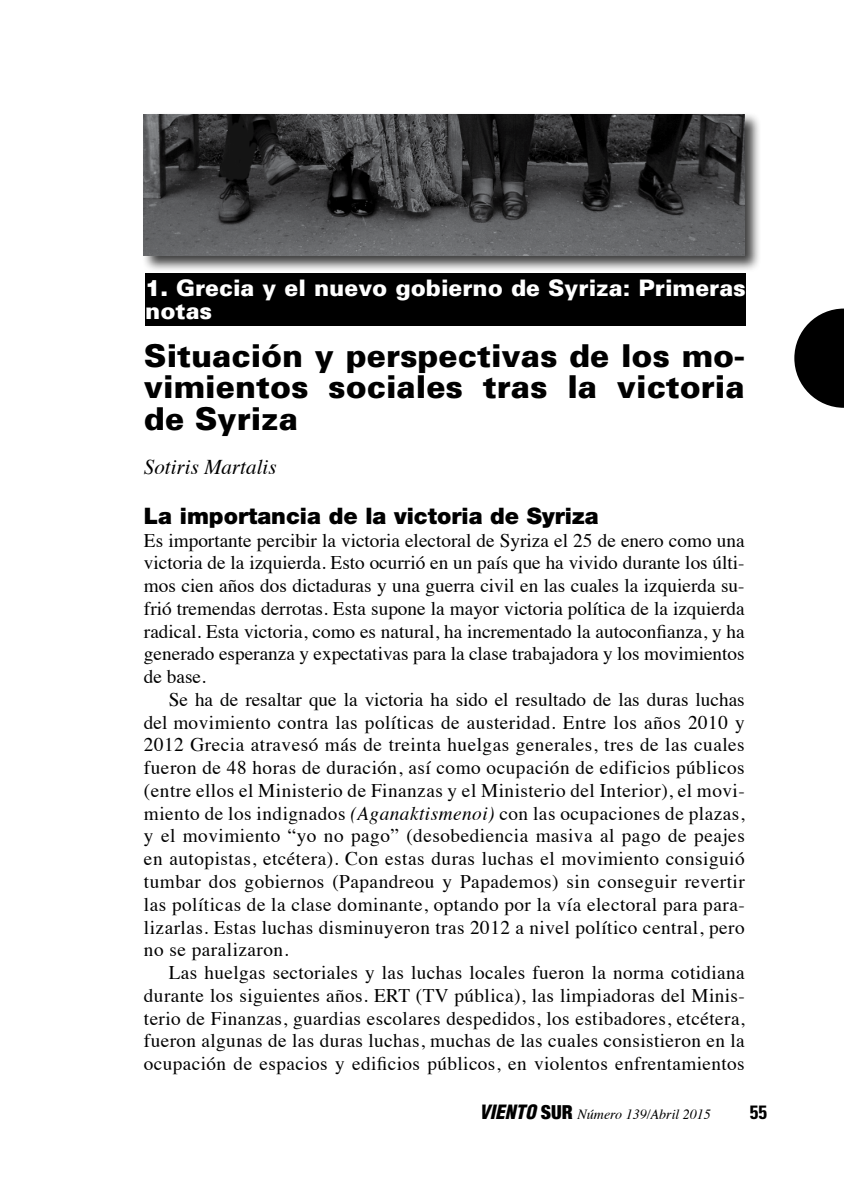
<style>
.page{position:relative;width:844px;height:1191px;background:#fff}
.page>*{position:absolute;margin:0;border:0;box-sizing:border-box;transform-origin:0 0}
.t1{font:900 31.5px/31.5px "Univers";color:#000;text-align:justify}
.t2{font:900 22.75px/22.8px "Univers";color:#fff}
.t3{font:900 22.75px "Helvetica Neue";color:#000}
.t4{font:italic 21px "Times";color:#000}
.t5{font:19.25px/22.8px "Times";letter-spacing:.02em;color:#000;text-align:justify}
.t6{font:700 condensed 19.25px "Univers";color:#000}
.t7{font:italic 14px "Times";color:#000}
.s1{font-family:"Helvetica Neue"}
.s2{font-style:italic}
.s3{font-family:"Helvetica";font-weight:900;font-stretch:condensed;font-size:19.25px}
.s4{font-family:"Helvetica Neue";font-weight:900;font-style:normal;font-stretch:condensed;font-size:19.25px}
</style>
<div class="page">
<svg style="left:794px;top:308px;width:49px;height:100px"></svg>
<div style="left:142px;top:112px;width:619px;height:161px;background:#000;opacity:.75"></div>
<img style="left:144px;top:114px;width:600px;height:141px">
<div style="left:145px;top:273px;width:600px;height:53px;background:#000"></div>
<p class="t2" style="left:145px;top:276px;width:602px"><span class="s1">1.</span> Grecia y el nuevo gobierno de Syriza: Primeras notas</p>
<h1 class="t1" style="left:144px;top:339px;width:602px">Situación y perspectivas de los mo&shy;vimientos sociales tras la victoria de Syriza</h1>
<p class="t4" style="left:144px;top:448px;width:134px">Sotiris Martalis</p>
<p class="t3" style="left:144px;top:502px;width:456px">La importancia de la victoria de Syriza</p>
<p class="t5" style="left:144px;top:527px;width:602px">Es importante percibir la victoria electoral de Syriza el 25 de enero como una victoria de la izquierda. Esto ocurrió en un país que ha vivido durante los últi&shy;mos cien años dos dictaduras y una guerra civil en las cuales la izquierda su&shy;frió tremendas derrotas. Esta supone la mayor victoria política de la izquierda radical. Esta victoria, como es natural, ha incrementado la autoconfianza, y ha generado esperanza y expectativas para la clase trabajadora y los movimientos de base.</p>
<p class="t5" style="left:144px;top:686px;width:602px;text-indent:25px">Se ha de resaltar que la victoria ha sido el resultado de las duras luchas del movimiento contra las políticas de austeridad. Entre los años 2010 y 2012 Grecia atravesó más de treinta huelgas generales, tres de las cuales fueron de 48 horas de duración, así como ocupación de edificios públicos (entre ellos el Ministerio de Finanzas y el Ministerio del Interior), el movi&shy;miento de los indignados <span class="s2">(Aganaktismenoi)</span> con las ocupaciones de plazas, y el movimiento “yo no pago” (desobediencia masiva al pago de peajes en autopistas, etcétera). Con estas duras luchas el movimiento consiguió tumbar dos gobiernos (Papandreou y Papademos) sin conseguir revertir las políticas de la clase dominante, optando por la vía electoral para para&shy;lizarlas. Estas luchas disminuyeron tras 2012 a nivel político central, pero no se paralizaron.</p>
<p class="t5" style="left:144px;top:959px;width:602px;text-indent:25px">Las huelgas sectoriales y las luchas locales fueron la norma cotidiana durante los siguientes años. ERT (TV pública), las limpiadoras del Minis&shy;terio de Finanzas, guardias escolares despedidos, los estibadores, etcétera, fueron algunas de las duras luchas, muchas de las cuales consistieron en la ocupación de espacios y edificios públicos, en violentos enfrentamientos</p>
<p class="t7" style="left:479px;top:1102px;width:233px"><span class="s3">VIENTO</span> <span class="s4">SUR</span> Número 139/Abril 2015</p>
<p class="t6" style="left:749px;top:1100px;width:19px">55</p>
</div>
